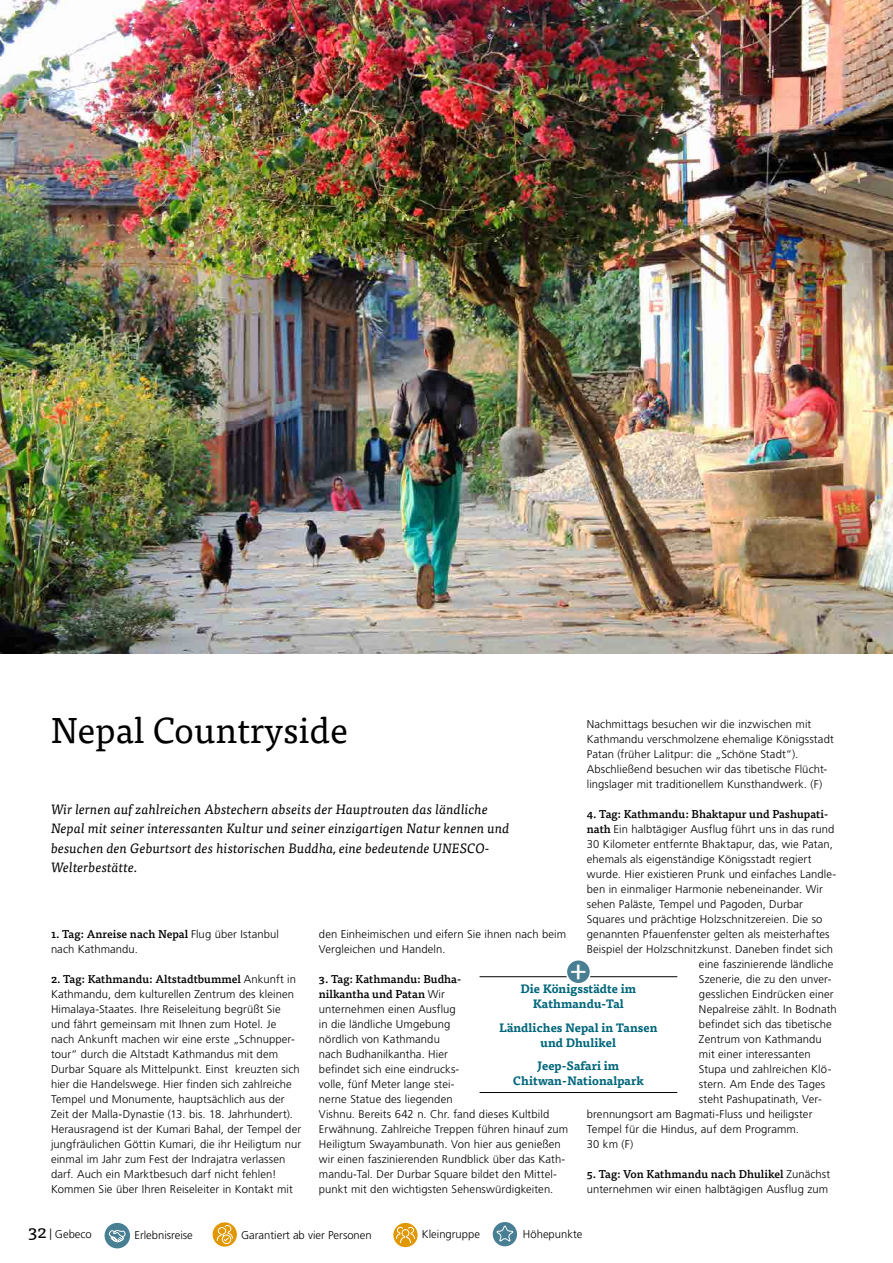
<style>
.page{position:relative;width:893px;height:1263px;background:#fff}
.page>*{position:absolute;margin:0;border:0;box-sizing:border-box;transform-origin:0 0}
.t1{font:36px "Tisa OT";color:#000}
.t2{font:30px "Tisa OT";color:#fff}
.t3{font:18px "Tisa OT";color:#000}
.t4{font:italic 13.5px/19.5px "Tisa OT";letter-spacing:.005em;color:#000}
.t5{font:700 12px/15px "Tisa OT";color:#00667b;text-align:center}
.t6{font:300 11.25px/15px "Frutiger LT Pro";letter-spacing:.01em;color:#000}
.t7{font:500 11.25px/15px "Tisa OT";color:#000}
.s1{font-family:"Tisa OT";font-weight:500}
.s2{font-family:"Frutiger LT Pro";font-weight:300}
.s3{font-family:"Frutiger LT Pro";font-weight:300;font-size:11.25px}
</style>
<div class="page">
<img style="left:0;top:0;width:893px;height:653px">
<hr style="left:480px;top:1092px;width:197px;height:1px;background:#000">
<hr style="left:480px;top:976px;width:197px;height:1px;background:#000">
<div style="left:566px;top:960px;width:24px;height:24px;background:#487f92;border-radius:50%"></div>
<div style="left:566px;top:959px;width:25px;height:25px;border:2px solid #fff;border-radius:50%"></div>
<svg style="left:393px;top:1223px;width:25px;height:24px"></svg>
<svg style="left:396px;top:1226px;width:19px;height:17px"></svg>
<div style="left:105px;top:1223px;width:25px;height:25px;background:#487f92;border-radius:50%"></div>
<svg style="left:108px;top:1230px;width:18px;height:13px"></svg>
<div style="left:493px;top:1222px;width:24px;height:24px;background:#487f92;border-radius:50%"></div>
<svg style="left:496px;top:1226px;width:18px;height:16px"></svg>
<div style="left:213px;top:1222px;width:24px;height:24px;background:#e09700;border-radius:50%"></div>
<svg style="left:216px;top:1225px;width:17px;height:19px"></svg>
<h1 class="t1" style="left:51px;top:709px;width:298px">Nepal Countryside</h1>
<p class="t6" style="left:587px;top:717px;width:248px">Nachmittags besuchen wir die inzwischen mit Kathmandu verschmolzene ehemalige Königsstadt Patan (früher Lalitpur: die „Schöne Stadt“).<br>Abschließend besuchen wir das tibetische Flücht&shy;lingslager mit traditionellem Kunsthandwerk. (F)</p>
<p class="t7" style="left:587px;top:807px;width:243px">4. Tag: Kathmandu: Bhaktapur und Pashupati-</p>
<p class="t6" style="left:587px;top:822px;width:249px"><span class="s1">nath</span> Ein halbtägiger Ausflug führt uns in das rund</p>
<p class="t6" style="left:587px;top:837px;width:247px">30 Kilometer entfernte Bhaktapur, das, wie Patan,</p>
<p class="t6" style="left:587px;top:852px;width:226px">ehemals als eigenständige Königsstadt regiert</p>
<p class="t6" style="left:587px;top:867px;width:251px">wurde. Hier existieren Prunk und einfaches Landle-</p>
<p class="t6" style="left:587px;top:882px;width:238px">ben in einmaliger Harmonie nebeneinander. Wir</p>
<p class="t6" style="left:587px;top:897px;width:218px">sehen Paläste, Tempel und Pagoden, Durbar</p>
<p class="t6" style="left:587px;top:912px;width:237px">Squares und prächtige Holzschnitzereien. Die so</p>
<p class="t6" style="left:587px;top:927px;width:244px">genannten Pfauenfenster gelten als meisterhaftes</p>
<p class="t6" style="left:587px;top:942px;width:248px">Beispiel der Holzschnitzkunst. Daneben findet sich</p>
<p class="t6" style="left:699px;top:957px;width:136px">eine faszinierende ländliche</p>
<p class="t6" style="left:699px;top:972px;width:134px">Szenerie, die zu den unver-</p>
<p class="t6" style="left:699px;top:987px;width:136px">gesslichen Eindrücken einer</p>
<p class="t6" style="left:699px;top:1002px;width:139px">Nepalreise zählt. In Bodnath</p>
<p class="t6" style="left:699px;top:1017px;width:134px">befindet sich das tibetische</p>
<p class="t6" style="left:699px;top:1032px;width:124px">Zentrum von Kathmandu</p>
<p class="t6" style="left:699px;top:1047px;width:113px">mit einer interessanten</p>
<p class="t6" style="left:699px;top:1062px;width:134px">Stupa und zahlreichen Klö-</p>
<p class="t6" style="left:699px;top:1077px;width:128px">stern. Am Ende des Tages</p>
<p class="t6" style="left:699px;top:1092px;width:124px">steht Pashupatinath, Ver-</p>
<p class="t6" style="left:587px;top:1107px;width:227px">brennungsort am Bagmati-Fluss und heiligster</p>
<p class="t6" style="left:587px;top:1122px;width:214px">Tempel für die Hindus, auf dem Programm.</p>
<p class="t6" style="left:587px;top:1137px;width:48px">30 km (F)</p>
<p class="t7" style="left:587px;top:1167px;width:245px">5. Tag: Von Kathmandu nach Dhulikel <span class="s2">Zunächst</span></p>
<p class="t6" style="left:587px;top:1182px;width:243px">unternehmen wir einen halbtägigen Ausflug zum</p>
<p class="t4" style="left:51px;top:799px;width:460px">Wir lernen auf zahlreichen Abstechern abseits der Hauptrouten das ländliche Nepal mit seiner interessanten Kultur und seiner einzigartigen Natur kennen und besuchen den Geburtsort des historischen Buddha, eine bedeutende UNESCO-Welterbestätte.</p>
<p class="t6" style="left:319px;top:927px;width:249px">den Einheimischen und eifern Sie ihnen nach beim<br>Vergleichen und Handeln.</p>
<p class="t7" style="left:319px;top:972px;width:144px">3. Tag: Kathmandu: Budha&shy;nilkantha und Patan <span class="s2">Wir</span></p>
<p class="t6" style="left:319px;top:1002px;width:251px">unternehmen einen Ausflug<br>in die ländliche Umgebung<br>nördlich von Kathmandu<br>nach Budhanilkantha. Hier<br>befindet sich eine eindrucks-<br>volle, fünf Meter lange stei-<br>nerne Statue des liegenden<br>Vishnu. Bereits 642 n. Chr. fand dieses Kultbild Erwähnung. Zahlreiche Treppen führen hinauf zum Heiligtum Swayambunath. Von hier aus genießen wir einen faszinierenden Rundblick über das Kath&shy;mandu-Tal. Der Durbar Square bildet den Mittel&shy;punkt mit den wichtigsten Sehenswürdigkeiten.</p>
<p class="t7" style="left:51px;top:927px;width:229px">1. Tag: Anreise nach Nepal <span class="s2">Flug über Istanbul</span></p>
<p class="t6" style="left:51px;top:942px;width:88px">nach Kathmandu.</p>
<p class="t7" style="left:51px;top:972px;width:247px">2. Tag: Kathmandu: Altstadtbummel <span class="s2">Ankunft in</span></p>
<p class="t6" style="left:51px;top:987px;width:252px">Kathmandu, dem kulturellen Zentrum des kleinen Himalaya-Staates. Ihre Reiseleitung begrüßt Sie und fährt gemeinsam mit Ihnen zum Hotel. Je nach Ankunft machen wir eine erste „Schnupper&shy;tour“ durch die Altstadt Kathmandus mit dem Durbar Square als Mittelpunkt. Einst kreuzten sich hier die Handelswege. Hier finden sich zahlreiche Tempel und Monumente, hauptsächlich aus der Zeit der Malla-Dynastie (13. bis. 18. Jahrhundert).<br>Herausragend ist der Kumari Bahal, der Tempel der jungfräulichen Göttin Kumari, die ihr Heiligtum nur einmal im Jahr zum Fest der Indrajatra verlassen darf. Auch ein Marktbesuch darf nicht fehlen!<br>Kommen Sie über Ihren Reiseleiter in Kontakt mit</p>
<h2 class="t2" style="left:570px;top:952px;width:19px">+</h2>
<p class="t5" style="left:520px;top:982px;width:117px">Die Königsstädte im<br>Kathmandu-Tal</p>
<p class="t5" style="left:499px;top:1020px;width:160px">Ländliches Nepal in Tansen und Dhulikel</p>
<p class="t5" style="left:513px;top:1059px;width:132px">Jeep-Safari im<br>Chitwan-Nationalpark</p>
<h3 class="t3" style="left:29px;top:1221px;width:25px">32 <span class="s3">|</span></h3>
<p class="t6" style="left:55px;top:1227px;width:38px">Gebeco</p>
<p class="t6" style="left:134px;top:1227px;width:60px">Erlebnisreise</p>
<p class="t6" style="left:241px;top:1227px;width:132px">Garantiert ab vier Personen</p>
<p class="t6" style="left:422px;top:1227px;width:60px">Kleingruppe</p>
<p class="t6" style="left:523px;top:1227px;width:61px">Höhepunkte</p>
</div>
